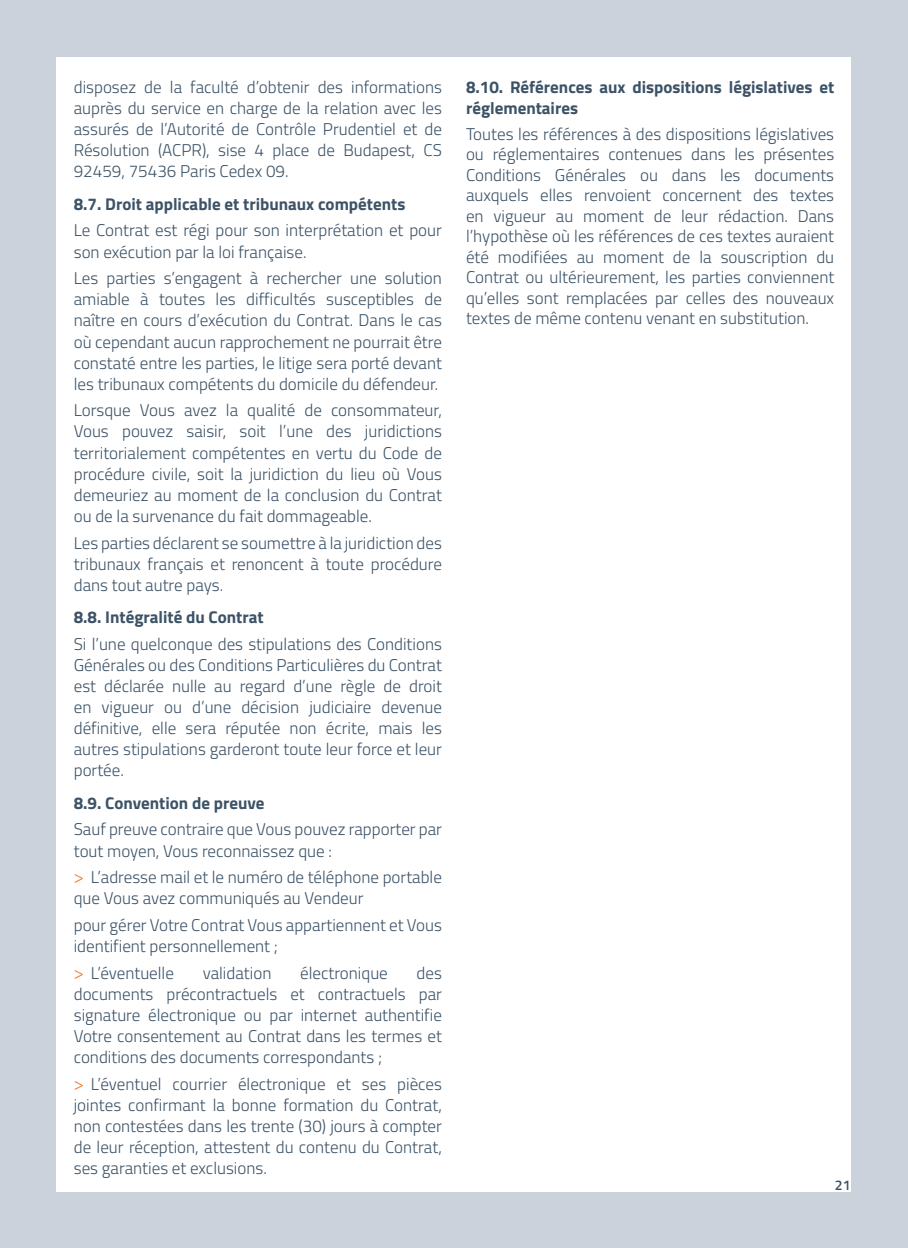
<style>
.page{position:relative;width:908px;height:1248px;background:#fff}
.page>*{position:absolute;margin:0;border:0;box-sizing:border-box;transform-origin:0 0}
.t1{font:300 17px/21px "Titillium Web";color:#3c5266;text-align:justify}
.t2{font:700 17px/20.6px "Titillium Web";color:#3c5266}
.t3{font:600 14px "Titillium Web";color:#3c5266}
.s1{font-family:"Myriad Pro";font-weight:400;color:#f4792a}
</style>
<div class="page">
<div style="left:0;top:0;width:907px;height:1247px;background:linear-gradient(to right,#cbd2db,#cbd2db)"></div>
<div style="left:57px;top:57px;width:793px;height:1134px;background:#fff"></div>
<p class="t1" style="left:74px;top:76px;width:369px">disposez de la faculté d’obtenir des informations auprès du service en charge de la relation avec les assurés de l’Autorité de Contrôle Prudentiel et de Résolution (ACPR), sise 4 place de Budapest, CS 92459, 75436 Paris Cedex 09.</p>
<p class="t2" style="left:74px;top:192px;width:333px">8.7. Droit applicable et tribunaux compétents</p>
<p class="t1" style="left:74px;top:219px;width:369px">Le Contrat est régi pour son interprétation et pour son exécution par la loi française.</p>
<p class="t1" style="left:74px;top:267px;width:369px">Les parties s’engagent à rechercher une solution amiable à toutes les difficultés susceptibles de naître en cours d’exécution du Contrat. Dans le cas où cependant aucun rapprochement ne pourrait être constaté entre les parties, le litige sera porté devant les tribunaux compétents du domicile du défendeur.</p>
<p class="t1" style="left:74px;top:399px;width:369px">Lorsque Vous avez la qualité de consommateur, Vous pouvez saisir, soit l’une des juridictions territorialement compétentes en vertu du Code de procédure civile, soit la juridiction du lieu où Vous demeuriez au moment de la conclusion du Contrat ou de la survenance du fait dommageable.</p>
<p class="t1" style="left:74px;top:531px;width:369px">Les parties déclarent se soumettre à la juridiction des tribunaux français et renoncent à toute procédure dans tout autre pays.</p>
<p class="t2" style="left:74px;top:606px;width:191px">8.8. Intégralité du Contrat</p>
<p class="t1" style="left:74px;top:632px;width:369px">Si l’une quelconque des stipulations des Conditions Générales ou des Conditions Particulières du Contrat est déclarée nulle au regard d’une règle de droit en vigueur ou d’une décision judiciaire devenue définitive, elle sera réputée non écrite, mais les autres stipulations garderont toute leur force et leur portée.</p>
<p class="t2" style="left:74px;top:791px;width:192px">8.9. Convention de preuve</p>
<p class="t1" style="left:74px;top:818px;width:369px">Sauf preuve contraire que Vous pouvez rapporter par tout moyen, Vous reconnaissez que :</p>
<p class="t1" style="left:74px;top:865px;width:369px"><span class="s1">&gt;</span> L’adresse mail et le numéro de téléphone portable que Vous avez communiqués au Vendeur</p>
<p class="t1" style="left:74px;top:913px;width:369px">pour gérer Votre Contrat Vous appartiennent et Vous identifient personnellement ;</p>
<p class="t1" style="left:74px;top:961px;width:102px"><span class="s1">&gt;</span> L’éventuelle</p>
<p class="t1" style="left:203px;top:961px;width:70px">validation</p>
<p class="t1" style="left:300px;top:961px;width:89px">électronique</p>
<p class="t1" style="left:74px;top:961px;width:369px;text-indent:342px">des documents précontractuels et contractuels par signature électronique ou par internet authentifie Votre consentement au Contrat dans les termes et conditions des documents correspondants ;</p>
<p class="t1" style="left:74px;top:1072px;width:369px"><span class="s1">&gt;</span> L’éventuel courrier électronique et ses pièces jointes confirmant la bonne formation du Contrat, non contestées dans les trente (30) jours à compter de leur réception, attestent du contenu du Contrat, ses garanties et exclusions.</p>
<p class="t2" style="left:466px;top:76px;width:369px">8.10. Références aux dispositions législatives et réglementaires</p>
<p class="t1" style="left:466px;top:123px;width:369px">Toutes les références à des dispositions législatives ou réglementaires contenues dans les présentes Conditions Générales ou dans les documents auxquels elles renvoient concernent des textes en vigueur au moment de leur rédaction. Dans l’hypothèse où les références de ces textes auraient été modifiées au moment de la souscription du Contrat ou ultérieurement, les parties conviennent qu’elles sont remplacées par celles des nouveaux textes de même contenu venant en substitution.</p>
<p class="t3" style="left:834px;top:1173px;width:17px">21</p>
</div>
